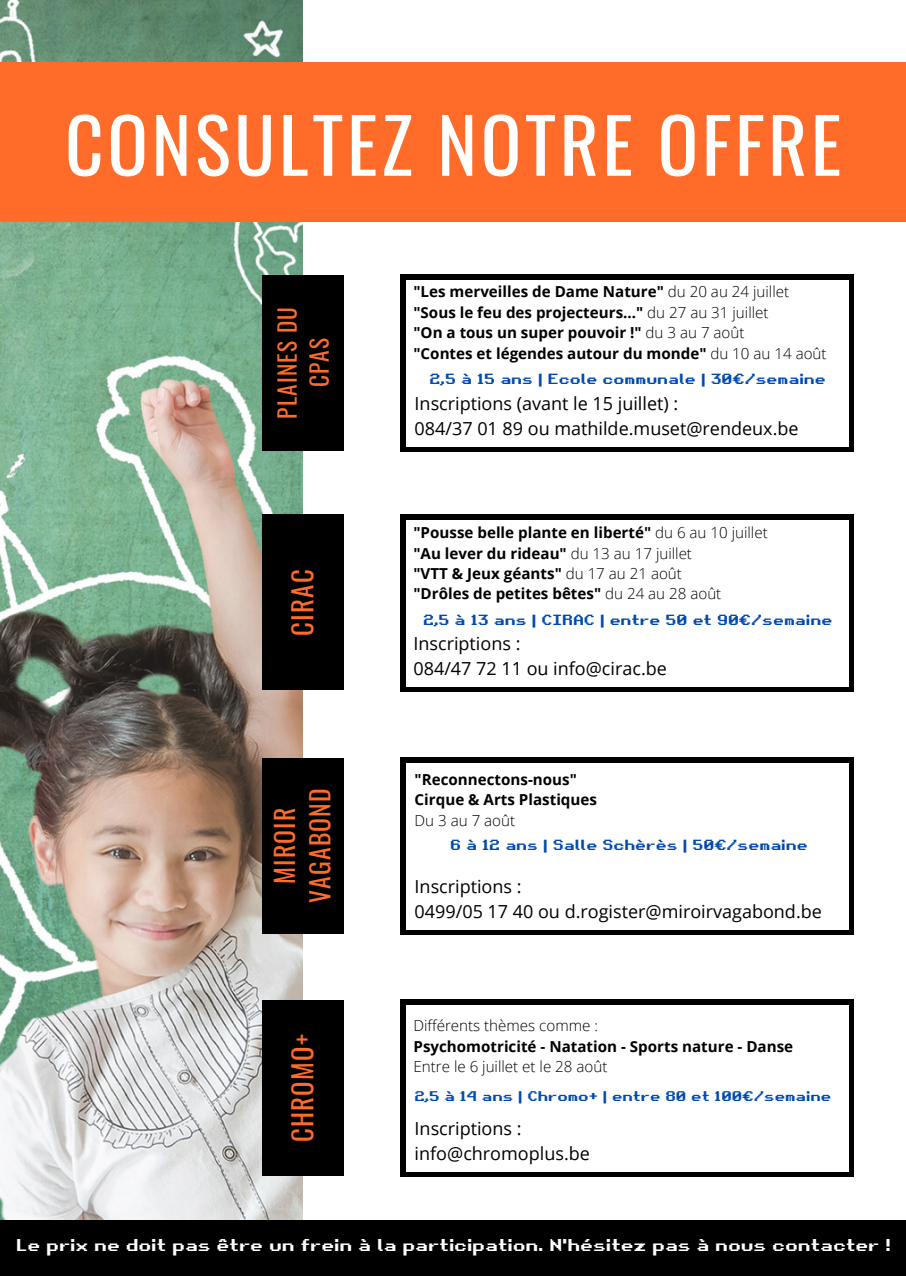
<style>
.page{position:relative;width:906px;height:1276px;background:#fff}
.page>*{position:absolute;margin:0;border:0;box-sizing:border-box;transform-origin:0 0}
.t1{font:75px "Oswald";letter-spacing:.05em;color:#fff}
.t2{font:26.7px "Oswald";letter-spacing:.05em;color:#ff6c2a}
.t3{font:25.65px/35.2px "Oswald";letter-spacing:.05em;color:#ff6c2a;text-align:center}
.t4{font:23.4px/31.8px "Oswald";letter-spacing:.05em;color:#ff6c2a;text-align:center}
.t5{font:18px/24.8px "Open Sans";color:#000}
.t6{font:16.5px "Retro Gaming";color:#fff}
.t7{font:700 15.15px/20.4px "Open Sans";color:#000}
.t8{font:300 15.15px "Open Sans";color:#000}
.t9{font:14.1px "Retro Gaming";color:#004aad}
.t10{font:13.5px "Retro Gaming";color:#004aad}
.s1{font-weight:300}
</style>
<div class="page">
<img style="left:0;top:0;width:302px;height:1220px">
<div style="left:0;top:62px;width:906px;height:159px;background:#ff6c2a"></div>
<div style="left:0;top:1220px;width:906px;height:56px;background:#000"></div>
<div style="left:262px;top:275px;width:81px;height:175px;background:#000"></div>
<div style="left:262px;top:514px;width:81px;height:176px;background:#000"></div>
<div style="left:262px;top:758px;width:81px;height:175px;background:#000"></div>
<div style="left:262px;top:1000px;width:81px;height:175px;background:#000"></div>
<div style="left:400px;top:275px;width:454px;height:177px;background:#000"></div>
<div style="left:406px;top:280px;width:442px;height:166px;background:#fff"></div>
<div style="left:400px;top:514px;width:454px;height:178px;background:#000"></div>
<div style="left:406px;top:520px;width:442px;height:166px;background:#fff"></div>
<div style="left:400px;top:758px;width:454px;height:177px;background:#000"></div>
<div style="left:406px;top:763px;width:442px;height:166px;background:#fff"></div>
<div style="left:400px;top:1000px;width:454px;height:177px;background:#000"></div>
<div style="left:406px;top:1005px;width:442px;height:166px;background:#fff"></div>
<h1 class="t1" style="left:65px;top:86px;width:778px">CONSULTEZ NOTRE OFFRE</h1>
<h3 class="t4" style="left:270px;top:418px;width:113px;rotate:-90deg">PLAINES DU<br>CPAS</h3>
<h2 class="t2" style="left:282px;top:636px;width:68px;rotate:-90deg">CIRAC</h2>
<h3 class="t3" style="left:266px;top:903px;width:116px;rotate:-90deg">MIROIR<br>VAGABOND</h3>
<h2 class="t2" style="left:282px;top:1142px;width:110px;rotate:-90deg">CHROMO+</h2>
<p class="t7" style="left:413px;top:281px;width:414px">"Les merveilles de Dame Nature" <span class="s1">du 20 au 24 juillet </span>"Sous le feu des projecteurs…" <span class="s1">du 27 au 31 juillet<br></span>"On a tous un super pouvoir !" <span class="s1">du 3 au 7 août<br></span>"Contes et légendes autour du monde" <span class="s1">du 10 au 14 août</span></p>
<p class="t9" style="left:429px;top:369px;width:398px">2,5 à 15 ans | Ecole communale | 30€/semaine</p>
<p class="t5" style="left:414px;top:390px;width:385px">Inscriptions (avant le 15 juillet) :<br>084/37 01 89 ou mathilde.muset@rendeux.be</p>
<p class="t7" style="left:413px;top:522px;width:356px">"Pousse belle plante en liberté" <span class="s1">du 6 au 10 juillet </span>"Au lever du rideau" <span class="s1">du 13 au 17 juillet<br></span>"VTT &amp; Jeux géants" <span class="s1">du 17 au 21 août<br></span>"Drôles de petites bêtes" <span class="s1">du 24 au 28 août</span></p>
<p class="t9" style="left:423px;top:611px;width:410px">2,5 à 13 ans | CIRAC | entre 50 et 90€/semaine</p>
<p class="t5" style="left:413px;top:630px;width:255px">Inscriptions :<br>084/47 72 11 ou info@cirac.be</p>
<p class="t7" style="left:414px;top:768px;width:184px">"Reconnectons-nous"<br>Cirque &amp; Arts Plastiques</p>
<p class="t8" style="left:414px;top:809px;width:102px">Du 3 au 7 août</p>
<p class="t9" style="left:450px;top:836px;width:359px">6 à 12 ans | Salle Schèrès | 50€/semaine</p>
<p class="t5" style="left:414px;top:873px;width:409px">Inscriptions :<br>0499/05 17 40 ou d.rogister@miroirvagabond.be</p>
<p class="t8" style="left:413px;top:1015px;width:186px">Différents thèmes comme :</p>
<p class="t7" style="left:413px;top:1035px;width:381px">Psychomotricité - Natation - Sports nature - Danse</p>
<p class="t8" style="left:413px;top:1056px;width:195px">Entre le 6 juillet et le 28 août</p>
<p class="t10" style="left:414px;top:1087px;width:418px">2,5 à 14 ans | Chromo+ | entre 80 et 100€/semaine</p>
<p class="t5" style="left:414px;top:1116px;width:177px">Inscriptions : info@chromoplus.be</p>
<p class="t6" style="left:16px;top:1234px;width:876px">Le prix ne doit pas être un frein à la participation. N'hésitez pas à nous contacter !</p>
</div>
